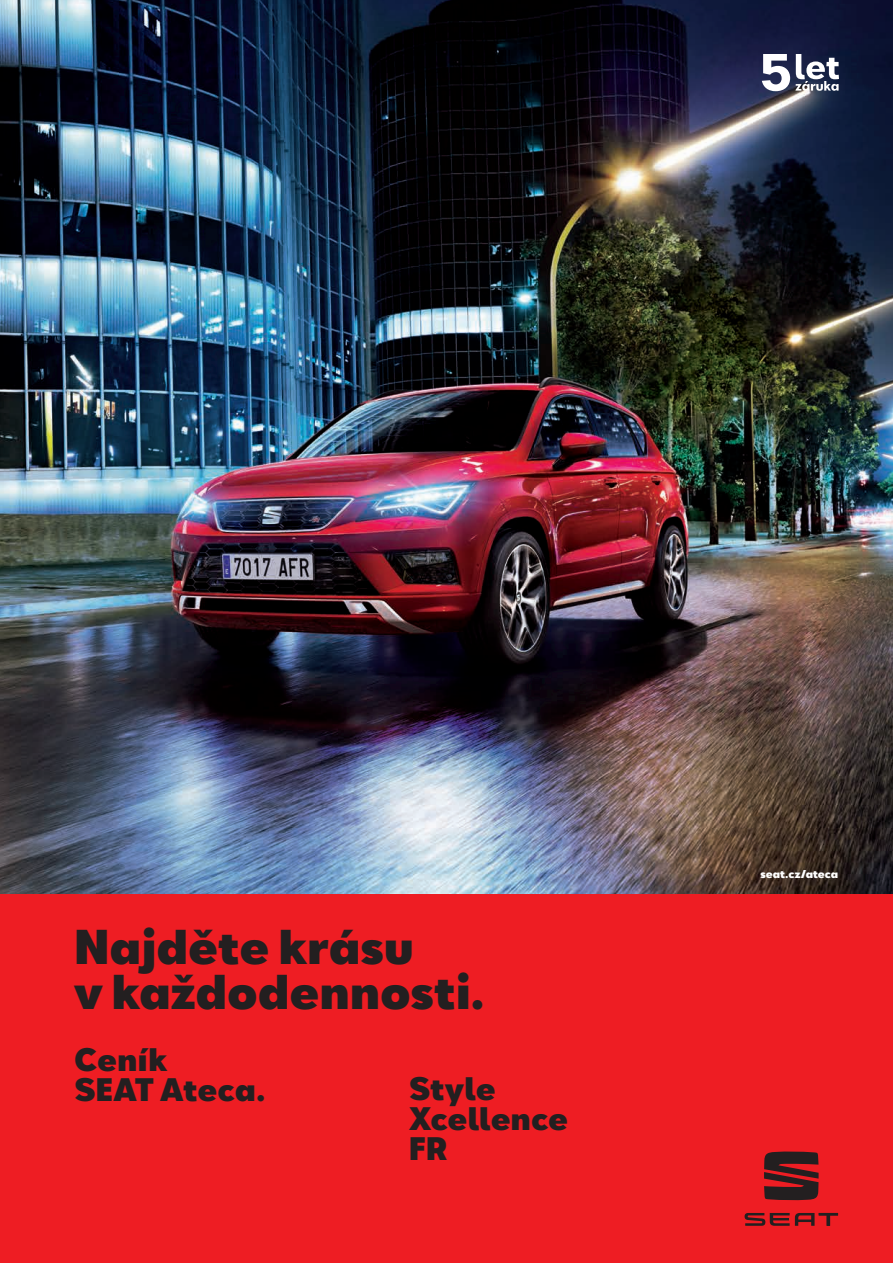
<style>
.page{position:relative;width:893px;height:1263px;background:#fff}
.page>*{position:absolute;margin:0;border:0;box-sizing:border-box;transform-origin:0 0}
.t1{font:900 45px/45px "SEATBCN";letter-spacing:.005em;color:#231f20}
.t2{font:900 30px/30px "SEATBCN";color:#231f20}
.t3{font:900 10.5px "SEATBCN";color:#fff}
</style>
<div class="page">
<div style="left:0;top:891px;width:893px;height:372px;background:#ee1d23"></div>
<img style="left:0;top:0;width:893px;height:893px">
<svg style="left:745px;top:1213px;width:93px;height:13px"></svg>
<svg style="left:764px;top:1151px;width:55px;height:49px"></svg>
<svg style="left:762px;top:54px;width:77px;height:37px"></svg>
<h1 class="t1" style="left:74px;top:926px;width:412px">Najděte krásu<br>v každodennosti.</h1>
<p class="t2" style="left:74px;top:1046px;width:193px">Ceník<br>SEAT Ateca.</p>
<p class="t2" style="left:409px;top:1075px;width:160px">Style<br>Xcellence<br>FR</p>
<p class="t3" style="left:761px;top:869px;width:79px">seat.cz/ateca</p>
</div>
